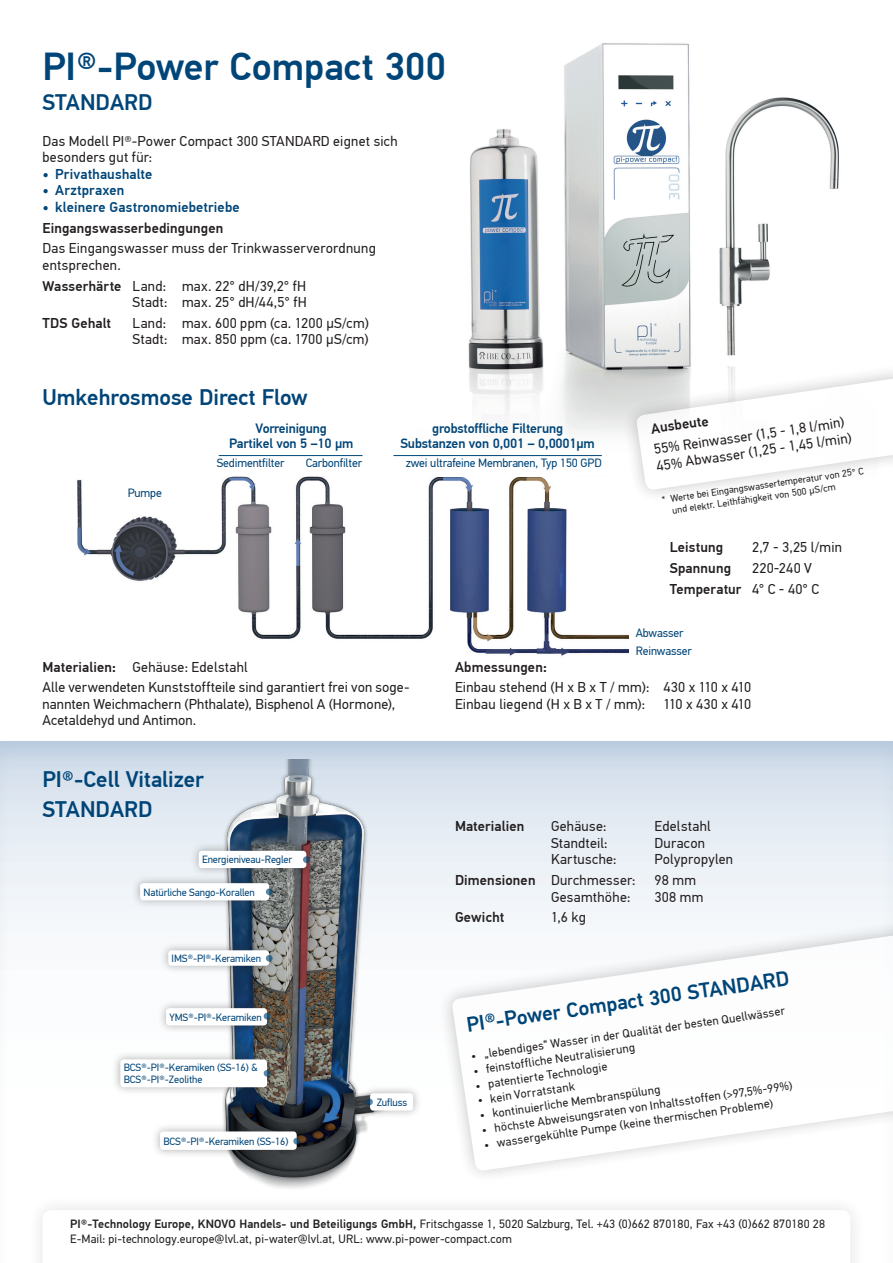
<style>
.page{position:relative;width:893px;height:1263px;background:#fff}
.page>*{position:absolute;margin:0;border:0;box-sizing:border-box;transform-origin:0 0}
.t1{font:500 39px "PF Din Text Pro";color:#004578}
.t2{font:500 22.5px/30px "PF Din Text Pro";color:#004578}
.t3{font:500 21px "PF Din Text Pro";color:#004578}
.t4{font:14.25px/16.5px "PF Din Text Pro";letter-spacing:.015em;color:#231f20}
.t5{font:500 14.25px "PF Din Text Pro";letter-spacing:.01em;color:#231f20}
.t6{font:500 14.25px "PF Din Text Pro";letter-spacing:.01em;color:#004578}
.t7{font:14.25px "PF Din Text Pro";letter-spacing:-.055em;color:#231f20}
.t8{font:500 13.5px/15px "PF Din Text Pro";letter-spacing:-.01em;color:#004578;text-align:center}
.t9{font:12px/15.3px "PF Din Text Pro";letter-spacing:.01em;color:#231f20}
.t10{font:12px/18px "PF Din Text Pro";letter-spacing:-.01em;color:#004578}
.t11{font:10.5px/11.9px "PF Din Text Pro";letter-spacing:-.01em;color:#004578}
.t12{font:9.75px/12.1px "PF Din Text Pro";color:#231f20}
.s1{font-weight:500}
</style>
<div class="page">
<div style="left:0;top:741px;width:893px;height:522px;background:#004578;opacity:.12"></div>
<img style="left:77px;top:476px;width:551px;height:180px">
<img style="left:418px;top:43px;width:421px;height:414px">
<div style="left:27px;top:1194px;width:839px;height:69px;background:#fff"></div>
<img style="left:204px;top:759px;width:192px;height:435px">
<div style="left:131px;top:874px;width:147px;height:35px;background:#231f20;opacity:.35"></div>
<div style="left:140px;top:883px;width:129px;height:17px;background:#fff;border-radius:3px"></div>
<div style="left:190px;top:842px;width:125px;height:35px;background:#231f20;opacity:.35"></div>
<div style="left:199px;top:851px;width:107px;height:17px;background:#fff;border-radius:3px"></div>
<div style="left:160px;top:942px;width:118px;height:32px;background:#231f20;opacity:.35"></div>
<div style="left:168px;top:950px;width:101px;height:16px;background:#fff;border-radius:3px"></div>
<div style="left:157px;top:999px;width:119px;height:35px;background:#231f20;opacity:.35"></div>
<div style="left:166px;top:1008px;width:101px;height:17px;background:#fff;border-radius:3px"></div>
<div style="left:151px;top:1123px;width:154px;height:35px;background:#231f20;opacity:.35"></div>
<div style="left:160px;top:1131px;width:137px;height:19px;background:#fff;border-radius:3px"></div>
<div style="left:361px;top:1084px;width:61px;height:35px;background:#231f20;opacity:.35"></div>
<div style="left:370px;top:1093px;width:43px;height:17px;background:#fff;border-radius:3px"></div>
<div style="left:112px;top:1051px;width:164px;height:45px;background:#231f20;opacity:.35"></div>
<div style="left:120px;top:1059px;width:147px;height:28px;background:#fff;border-radius:3px"></div>
<svg style="left:266px;top:888px;width:7px;height:7px"></svg>
<svg style="left:303px;top:856px;width:7px;height:7px"></svg>
<svg style="left:266px;top:955px;width:7px;height:7px"></svg>
<svg style="left:264px;top:1013px;width:6px;height:6px"></svg>
<svg style="left:293px;top:1138px;width:7px;height:6px"></svg>
<svg style="left:366px;top:1098px;width:7px;height:7px"></svg>
<svg style="left:264px;top:1070px;width:6px;height:7px"></svg>
<svg style="left:433px;top:913px;width:460px;height:276px"></svg>
<svg style="left:451px;top:931px;width:442px;height:240px"></svg>
<svg style="left:618px;top:359px;width:275px;height:150px"></svg>
<hr style="left:219px;top:455px;width:143px;height:1px;background:#004578">
<hr style="left:393px;top:455px;width:209px;height:1px;background:#004578">
<h1 class="t1" style="left:43px;top:43px;width:405px">PI®-Power Compact 300</h1>
<h2 class="t2" style="left:43px;top:88px;width:112px">STANDARD</h2>
<p class="t4" style="left:43px;top:133px;width:357px">Das Modell PI®-Power Compact 300 STANDARD eignet sich besonders gut für:</p>
<p class="t6" style="left:43px;top:165px;width:111px">• Privathaushalte</p>
<p class="t6" style="left:43px;top:182px;width:83px">• Arztpraxen</p>
<p class="t6" style="left:43px;top:198px;width:199px">• kleinere Gastronomiebetriebe</p>
<p class="t5" style="left:43px;top:219px;width:182px">Eingangswasserbedingungen</p>
<p class="t4" style="left:43px;top:240px;width:335px">Das Eingangswasser muss der Trinkwasserverordnung entsprechen.</p>
<p class="t4" style="left:43px;top:278px;width:266px;text-align:right"><span class="s1">Wasserhärte</span> Land: max. 22° dH/39,2° fH<br>Stadt: max. 25° dH/44,5° fH</p>
<p class="t5" style="left:43px;top:314px;width:70px">TDS Gehalt</p>
<p class="t4" style="left:133px;top:315px;width:238px">Land: max. 600 ppm (ca. 1200 µS/cm)<br>Stadt: max. 850 ppm (ca. 1700 µS/cm)</p>
<h2 class="t2" style="left:43px;top:383px;width:267px">Umkehrosmose Direct Flow</h2>
<p class="t10" style="left:128px;top:484px;width:36px">Pumpe</p>
<p class="t8" style="left:229px;top:421px;width:126px">Vorreinigung<br>Partikel von 5 –10 µm</p>
<p class="t8" style="left:400px;top:421px;width:196px">grobstoffliche Filterung<br>Substanzen von 0,001 – 0,0001µm</p>
<p class="t10" style="left:217px;top:454px;width:69px">Sedimentfilter</p>
<p class="t10" style="left:306px;top:454px;width:58px">Carbonfilter</p>
<p class="t10" style="left:406px;top:454px;width:197px">zwei ultrafeine Membranen, Typ 150 GPD</p>
<p class="t4" style="left:653px;top:441px;width:199px;rotate:-8deg">55% Reinwasser (1,5 - 1,8 l/min)<br>45% Abwasser (1,25 - 1,45 l/min)</p>
<p class="t5" style="left:650px;top:420px;width:59px;rotate:-8deg">Ausbeute</p>
<p class="t12" style="left:670px;top:492px;width:196px;text-indent:-9px;rotate:-8deg">* Werte bei Eingangswassertemperatur von 25° C und elektr. Leithfähigkeit von 500 µS/cm</p>
<p class="t5" style="left:670px;top:539px;width:55px">Leistung</p>
<p class="t4" style="left:752px;top:539px;width:91px">2,7 - 3,25 l/min</p>
<p class="t5" style="left:670px;top:560px;width:63px">Spannung</p>
<p class="t4" style="left:670px;top:558px;width:151px;line-height:20.7px;text-indent:82px">220-240 V<br><span class="s1">Temperatur</span> 4° C - 40° C</p>
<p class="t10" style="left:636px;top:624px;width:58px">Abwasser<br>Reinwasser</p>
<p class="t4" style="left:43px;top:656px;width:369px;line-height:20.7px"><span class="s1">Materialien:</span> Gehäuse: Edelstahl<br>Alle verwendeten Kunststoffteile sind garantiert frei von soge-</p>
<p class="t4" style="left:43px;top:696px;width:354px">nannten Weichmachern (Phthalate), Bisphenol A (Hormone),<br>Acetaldehyd und Antimon.</p>
<h2 class="t2" style="left:43px;top:764px;width:163px">PI®-Cell Vitalizer<br>STANDARD</h2>
<p class="t11" style="left:202px;top:854px;width:92px">Energieniveau-Regler</p>
<p class="t11" style="left:143px;top:886px;width:113px">Natürliche Sango-Korallen</p>
<p class="t11" style="left:172px;top:952px;width:91px">IMS®-PI®-Keramiken</p>
<p class="t11" style="left:169px;top:1011px;width:94px">YMS®-PI®-Keramiken</p>
<p class="t11" style="left:124px;top:1062px;width:136px">BCS®-PI®-Keramiken (SS-16) &amp;<br>BCS®-PI®-Zeolithe</p>
<p class="t11" style="left:163px;top:1135px;width:127px">BCS®-PI®-Keramiken (SS-16)</p>
<p class="t11" style="left:377px;top:1096px;width:32px">Zufluss</p>
<p class="t5" style="left:455px;top:658px;width:93px">Abmessungen:</p>
<p class="t4" style="left:455px;top:679px;width:298px">Einbau stehend (H x B x T / mm): 430 x 110 x 410<br>Einbau liegend (H x B x T / mm):</p>
<p class="t7" style="left:663px;top:695px;width:90px">110 x 430 x 410</p>
<p class="t5" style="left:455px;top:818px;width:71px">Materialien</p>
<p class="t4" style="left:551px;top:818px;width:57px">Gehäuse:</p>
<p class="t4" style="left:654px;top:818px;width:58px">Edelstahl</p>
<p class="t4" style="left:551px;top:835px;width:58px">Standteil:</p>
<p class="t4" style="left:654px;top:835px;width:52px">Duracon</p>
<p class="t4" style="left:551px;top:851px;width:67px">Kartusche:</p>
<p class="t4" style="left:654px;top:851px;width:80px">Polypropylen</p>
<p class="t4" style="left:455px;top:872px;width:182px"><span class="s1">Dimensionen</span> Durchmesser:</p>
<p class="t4" style="left:654px;top:872px;width:43px">98 mm</p>
<p class="t4" style="left:551px;top:889px;width:81px">Gesamthöhe:</p>
<p class="t4" style="left:654px;top:889px;width:50px">308 mm</p>
<p class="t5" style="left:455px;top:909px;width:51px">Gewicht</p>
<p class="t4" style="left:551px;top:909px;width:36px">1,6 kg</p>
<h3 class="t3" style="left:465px;top:1012px;width:327px;rotate:-8deg">PI®-Power Compact 300 STANDARD</h3>
<p class="t9" style="left:470px;top:1048px;width:318px;rotate:-8deg">• „lebendiges“ Wasser in der Qualität der besten Quellwässer</p>
<p class="t9" style="left:472px;top:1063px;width:165px;rotate:-8deg">• feinstoffliche Neutralisierung</p>
<p class="t9" style="left:475px;top:1078px;width:134px;rotate:-8deg">• patentierte Technologie</p>
<p class="t9" style="left:481px;top:1122px;width:315px;rotate:-8deg">• höchste Abweisungsraten von Inhaltsstoffen (&gt;97,5%-99%)</p>
<p class="t9" style="left:477px;top:1093px;width:100px;rotate:-8deg">• kein Vorratstank</p>
<p class="t9" style="left:479px;top:1107px;width:184px;rotate:-8deg">• kontinuierliche Membranspülung</p>
<p class="t9" style="left:483px;top:1137px;width:293px;rotate:-8deg">• wassergekühlte Pumpe (keine thermischen Probleme)</p>
<p class="t9" style="left:70px;top:1216px;width:756px"><span class="s1">PI®-Technology Europe, KNOVO Handels- und Beteiligungs GmbH,</span> Fritschgasse 1, 5020 Salzburg, Tel. +43 (0)662 870180, Fax +43 (0)662 870180 28<br>E-Mail: pi-technology.europe@lvl.at, pi-water@lvl.at, URL: www.pi-power-compact.com</p>
</div>
